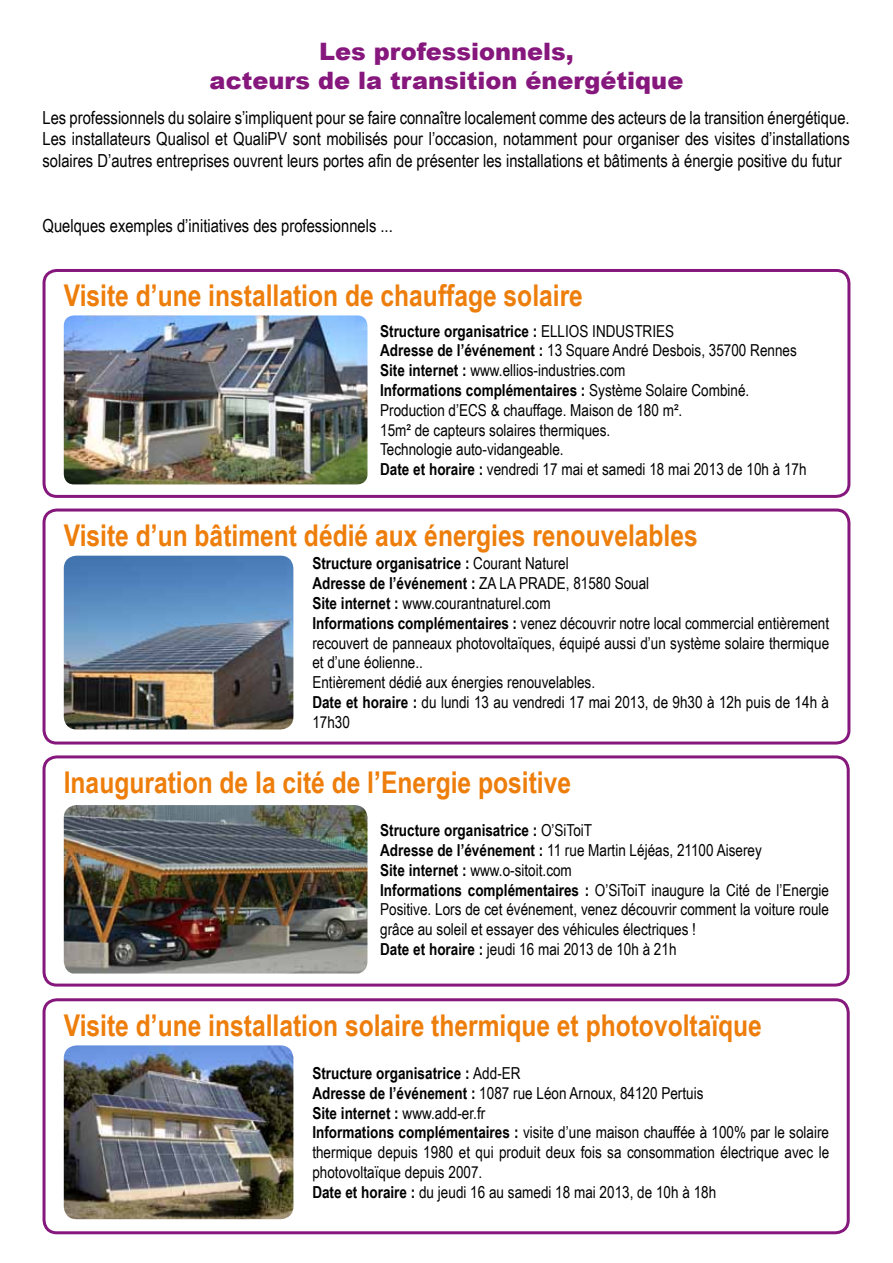
<style>
.page{position:relative;width:893px;height:1263px;background:#fff}
.page>*{position:absolute;margin:0;border:0;box-sizing:border-box;transform-origin:0 0}
.t1{font:700 30px "Arial Narrow";color:#ee7e0b}
.t2{font:900 24px/28.8px "Arial";color:#86177c;text-align:center}
.t3{font:18px/21.6px "Arial Narrow";color:#000;text-align:justify}
.t4{font:16.5px/19.8px "Arial Narrow";color:#000}
.s1{font-weight:700}
</style>
<div class="page">
<div style="left:43px;top:269px;width:807px;height:229px;border:3px solid #86177c;border-radius:13px"></div>
<img style="left:64px;top:315px;width:303px;height:169px">
<div style="left:43px;top:755px;width:807px;height:231px;border:3px solid #86177c;border-radius:13px"></div>
<img style="left:64px;top:805px;width:303px;height:168px">
<div style="left:43px;top:508px;width:807px;height:236px;border:3px solid #86177c;border-radius:13px"></div>
<img style="left:64px;top:556px;width:229px;height:173px">
<div style="left:43px;top:998px;width:807px;height:236px;border:3px solid #86177c;border-radius:13px"></div>
<img style="left:64px;top:1045px;width:229px;height:174px">
<h2 class="t2" style="left:210px;top:36px;width:475px">Les professionnels,<br>acteurs de la transition énergétique</h2>
<p class="t3" style="left:43px;top:106px;width:809px">Les professionnels du solaire s’impliquent pour se faire connaître localement comme des acteurs de la transition énergétique.<br>Les installateurs Qualisol et QualiPV sont mobilisés pour l’occasion, notamment pour organiser des visites d’installations solaires D’autres entreprises ouvrent leurs portes afin de présenter les installations et bâtiments à énergie positive du futur</p>
<p class="t3" style="left:43px;top:214px;width:352px">Quelques exemples d’initiatives des professionnels ...</p>
<h1 class="t1" style="left:64px;top:273px;width:521px">Visite d’une installation de chauffage solaire</h1>
<p class="t4" style="left:380px;top:320px;width:428px"><span class="s1">Structure organisatrice :</span> ELLIOS INDUSTRIES<br><span class="s1">Adresse de l’événement :</span> 13 Square André Desbois, 35700 Rennes <span class="s1">Site internet :</span> www.ellios-industries.com<br><span class="s1">Informations complémentaires :</span> Système Solaire Combiné.<br>Production d’ECS &amp; chauffage. Maison de 180 m².<br>15m² de capteurs solaires thermiques.<br>Technologie auto-vidangeable.<br><span class="s1">Date et horaire :</span> vendredi 17 mai et samedi 18 mai 2013 de 10h à 17h</p>
<h1 class="t1" style="left:64px;top:513px;width:635px">Visite d’un bâtiment dédié aux énergies renouvelables</h1>
<p class="t4" style="left:312px;top:553px;width:518px"><span class="s1">Structure organisatrice :</span> Courant Naturel<br><span class="s1">Adresse de l’événement :</span> ZA LA PRADE, 81580 Soual<br><span class="s1">Site internet :</span> www.courantnaturel.com<br><span class="s1">Informations complémentaires :</span> venez découvrir notre local commercial entièrement recouvert de panneaux photovoltaïques, équipé aussi d’un système solaire thermique et d’une éolienne..<br>Entièrement dédié aux énergies renouvelables.<br><span class="s1">Date et horaire :</span> du lundi 13 au vendredi 17 mai 2013, de 9h30 à 12h puis de 14h à 17h30</p>
<h1 class="t1" style="left:64px;top:760px;width:509px">Inauguration de la cité de l’Energie positive</h1>
<p class="t4" style="left:380px;top:820px;width:450px"><span class="s1">Structure organisatrice :</span> O’SiToiT<br><span class="s1">Adresse de l’événement :</span> 11 rue Martin Léjéas, 21100 Aiserey<br><span class="s1">Site internet :</span> www.o-sitoit.com<br><span class="s1">Informations complémentaires :</span> O’SiToiT inaugure la Cité de l’Energie Positive. Lors de cet événement, venez découvrir comment la voiture roule grâce au soleil et essayer des véhicules électriques !<br><span class="s1">Date et horaire :</span> jeudi 16 mai 2013 de 10h à 21h</p>
<h1 class="t1" style="left:64px;top:1002px;width:700px">Visite d’une installation solaire thermique et photovoltaïque</h1>
<p class="t4" style="left:312px;top:1062px;width:518px"><span class="s1">Structure organisatrice :</span> Add-ER<br><span class="s1">Adresse de l’événement :</span> 1087 rue Léon Arnoux, 84120 Pertuis<br><span class="s1">Site internet :</span> www.add-er.fr<br><span class="s1">Informations complémentaires :</span> visite d’une maison chauffée à 100% par le solaire thermique depuis 1980 et qui produit deux fois sa consommation électrique avec le photovoltaïque depuis 2007.<br><span class="s1">Date et horaire :</span> du jeudi 16 au samedi 18 mai 2013, de 10h à 18h</p>
</div>
